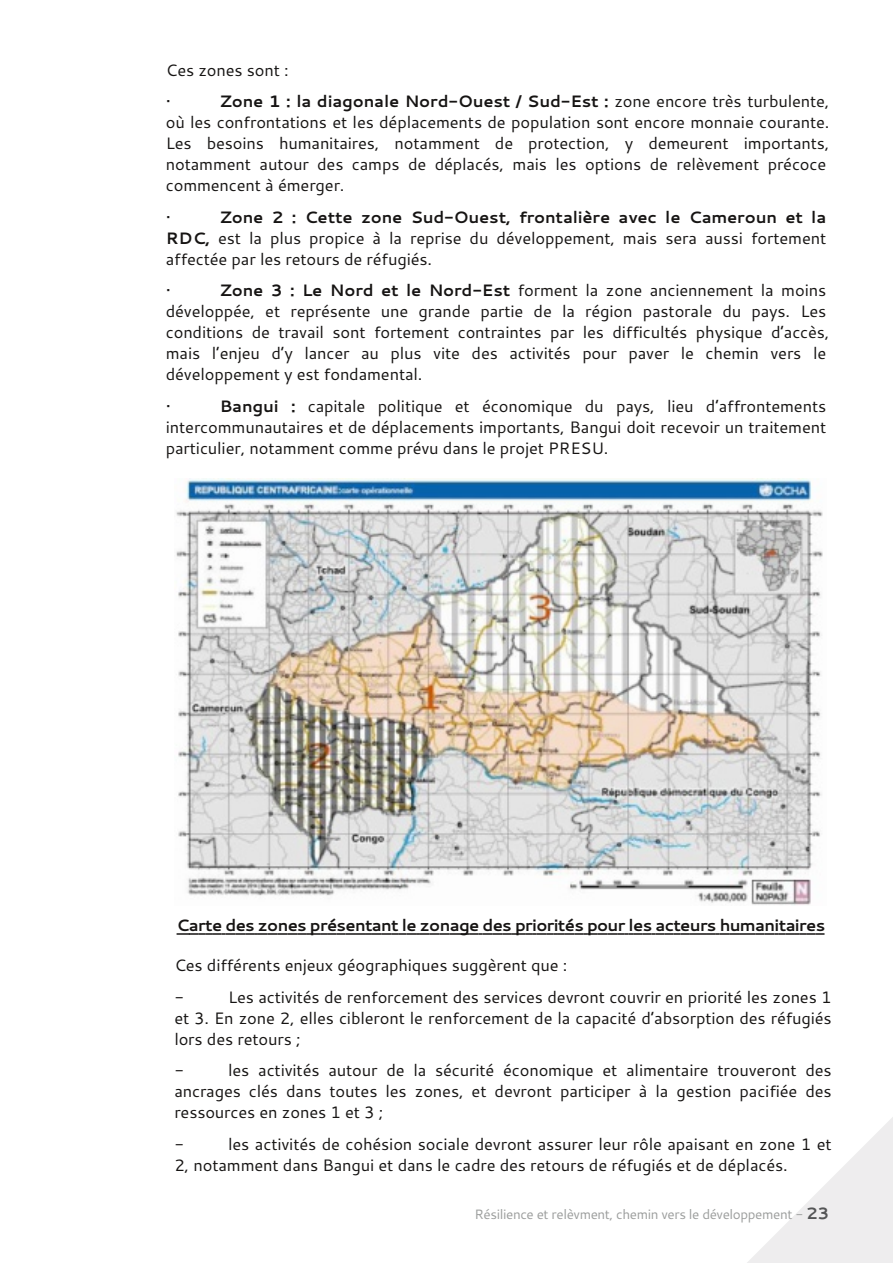
<style>
.page{position:relative;width:893px;height:1263px;background:#fff}
.page>*{position:absolute;margin:0;border:0;box-sizing:border-box;transform-origin:0 0}
.t1{font:16.5px/21px "Cantarell";letter-spacing:-.01em;color:#161413}
.t2{font:700 16.5px "Cantarell";letter-spacing:-.04em;color:#161413}
.t3{font:13.5px "Cantarell";letter-spacing:-.03em;color:#9c9e9d}
.s1{font-weight:700}
.s2{font-weight:700;font-size:16.5px;color:#545556}
</style>
<div class="page">
<svg style="left:747px;top:1117px;width:146px;height:146px"></svg>
<img style="left:176px;top:479px;width:647px;height:426px">
<svg style="left:177px;top:933px;width:647px;height:2px"></svg>
<p class="t1" style="left:166px;top:54px;width:125px;line-height:31.5px">Ces zones sont : •</p>
<p class="t1" style="left:166px;top:91px;width:665px;text-indent:54px"><span class="s1">Zone 1 : la diagonale Nord-Ouest / Sud-Est :</span> zone encore très turbulente, où les confrontations et les déplacements de population sont encore monnaie courante.<br>Les besoins humanitaires, notamment de protection, y demeurent importants, notamment autour des camps de déplacés, mais les options de relèvement précoce commencent à émerger.</p>
<p class="t1" style="left:166px;top:206px;width:7px">•</p>
<p class="t1" style="left:166px;top:206px;width:662px;text-align:justify;text-indent:54px"><span class="s1">Zone 2 : Cette zone Sud-Ouest, frontalière avec le Cameroun et la RDC,</span> est la plus propice à la reprise du développement, mais sera aussi fortement affectée par les retours de réfugiés.</p>
<p class="t1" style="left:166px;top:280px;width:7px">•</p>
<p class="t1" style="left:166px;top:280px;width:665px;text-indent:54px"><span class="s1">Zone 3 : Le Nord et le Nord-Est</span> forment la zone anciennement la moins développée, et représente une grande partie de la région pastorale du pays. Les conditions de travail sont fortement contraintes par les difficultés physique d’accès, mais l’enjeu d’y lancer au plus vite des activités pour paver le chemin vers le développement y est fondamental.</p>
<p class="t1" style="left:166px;top:395px;width:7px">•</p>
<p class="t1" style="left:166px;top:395px;width:662px;text-align:justify;text-indent:54px"><span class="s1">Bangui :</span> capitale politique et économique du pays, lieu d’affrontements intercommunautaires et de déplacements importants, Bangui doit recevoir un traitement particulier, notamment comme prévu dans le projet PRESU.</p>
<p class="t2" style="left:177px;top:914px;width:650px">Carte des zones présentant le zonage des priorités pour les acteurs humanitaires</p>
<p class="t1" style="left:174px;top:949px;width:395px;line-height:31.5px">Ces différents enjeux géographiques suggèrent que : -</p>
<p class="t1" style="left:174px;top:986px;width:659px;text-align:justify;text-indent:54px">Les activités de renforcement des services devront couvrir en priorité les zones 1 et 3. En zone 2, elles cibleront le renforcement de la capacité d’absorption des réfugiés lors des retours ;</p>
<p class="t1" style="left:174px;top:1059px;width:11px">-</p>
<p class="t1" style="left:174px;top:1059px;width:659px;text-align:justify;text-indent:54px">les activités autour de la sécurité économique et alimentaire trouveront des ancrages clés dans toutes les zones, et devront participer à la gestion pacifiée des ressources en zones 1 et 3 ;</p>
<p class="t1" style="left:174px;top:1133px;width:11px">-</p>
<p class="t1" style="left:174px;top:1133px;width:659px;text-indent:54px">les activités de cohésion sociale devront assurer leur rôle apaisant en zone 1 et<br>2, notamment dans Bangui et dans le cadre des retours de réfugiés et de déplacés.</p>
<p class="t3" style="left:475px;top:1205px;width:356px">Résilience et relèvment, chemin vers le développement - <span class="s2">23</span></p>
</div>
